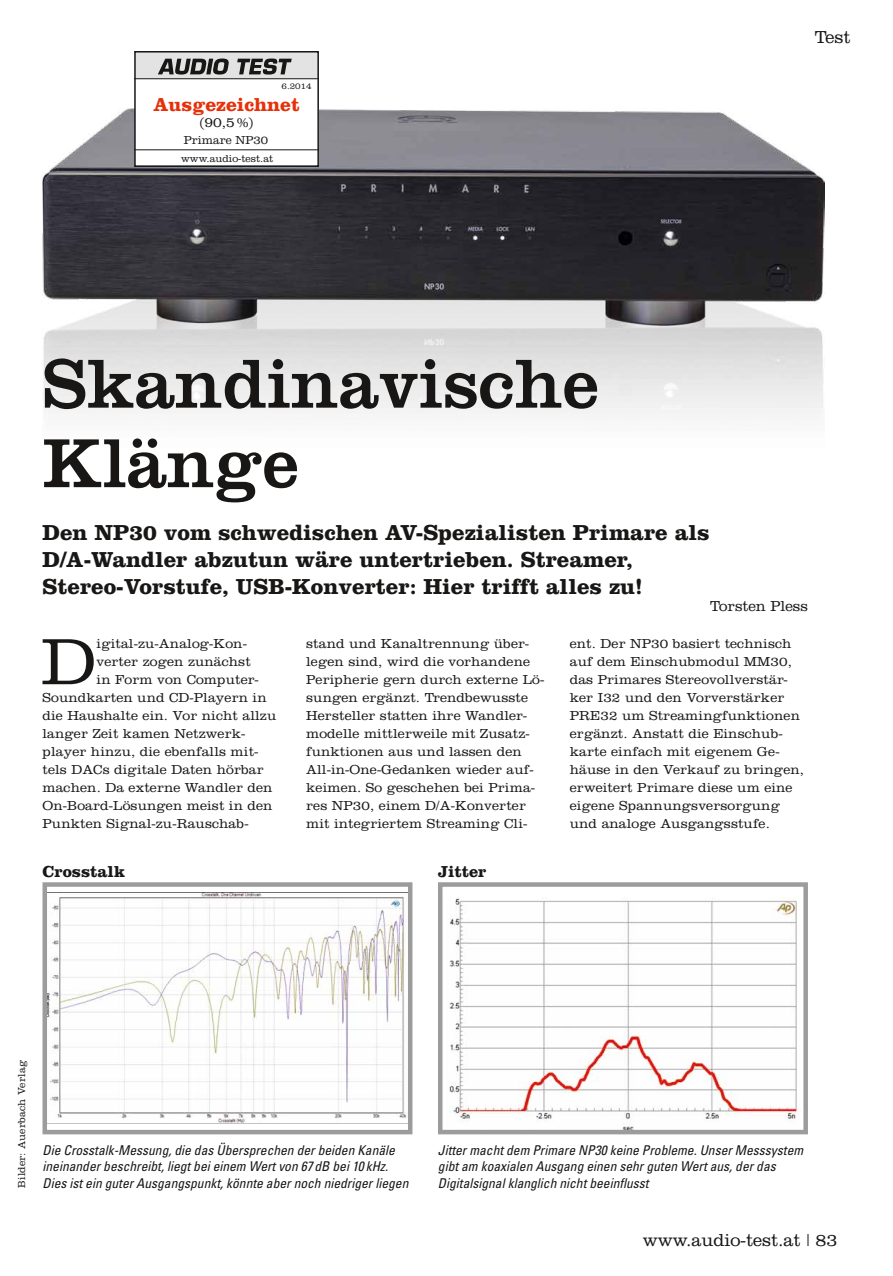
<style>
.page{position:relative;width:893px;height:1276px;background:#fff}
.page>*{position:absolute;margin:0;border:0;box-sizing:border-box;transform-origin:0 0}
.t1{font:72px/79.5px "Clarendon";color:#181716}
.t2{font:300 67.8px "Clarendon";color:#181716}
.t3{font:700 22.5px/27px "Clarendon";color:#181716}
.t4{font:700 19.5px "Clarendon";color:#e63009}
.t5{font:300 18px "Clarendon";color:#181716}
.t6{font:700 16.5px "Clarendon";color:#181716}
.t7{font:300 15px "Clarendon";color:#181716}
.t8{font:300 14.25px "Clarendon";color:#181716}
.t9{font:300 13.5px/18px "Clarendon";letter-spacing:.01em;color:#181716}
.t10{font:italic condensed 13.5px/16.2px "Univers";color:#181716}
.t11{font:300 12px "Clarendon";color:#181716}
.t12{font:300 10.5px "Clarendon";letter-spacing:.01em;color:#181716}
.t13{font:300 9px "Clarendon";color:#181716}
</style>
<div class="page">
<img style="left:43px;top:108px;width:781px;height:306px">
<div style="left:135px;top:52px;width:183px;height:114px;background:#fff"></div>
<svg style="left:137px;top:149px;width:179px;height:2px"></svg>
<div style="left:134px;top:51px;width:185px;height:116px;border:2px solid #181716"></div>
<svg style="left:135px;top:52px;width:183px;height:27px;background:#a8a7a7"></svg>
<img style="left:48px;top:893px;width:359px;height:230px">
<div style="left:43px;top:882px;width:369px;height:252px;border:4px solid #9c9c9d"></div>
<img style="left:449px;top:897px;width:349px;height:232px">
<div style="left:438px;top:882px;width:370px;height:252px;border:4px solid #9c9c9d"></div>
<p class="t13" style="left:282px;top:81px;width:32px">6.2014</p>
<h3 class="t4" style="left:153px;top:93px;width:148px">Ausgezeichnet</h3>
<p class="t8" style="left:200px;top:114px;width:55px">(90,5%)</p>
<p class="t11" style="left:184px;top:133px;width:86px">Primare NP30</p>
<p class="t12" style="left:181px;top:153px;width:94px">www.audio-test.at</p>
<h3 class="t5" style="left:815px;top:26px;width:37px">Test</h3>
<h1 class="t1" style="left:43px;top:342px;width:558px">Skandinavische<br>Klänge</h1>
<h3 class="t3" style="left:43px;top:518px;width:669px">Den NP30 vom schwedischen AV-Spezialisten Primare als<br>D/A-Wandler abzutun wäre untertrieben. Streamer,<br>Stereo-Vorstufe, USB-Konverter: Hier trifft alles zu!</h3>
<h2 class="t2" style="left:42px;top:622px;width:56px">D</h2>
<p class="t9" style="left:97px;top:634px;width:152px">igital-zu-Analog-Kon-</p>
<p class="t9" style="left:97px;top:652px;width:156px">verter zogen zunächst</p>
<p class="t9" style="left:97px;top:670px;width:164px">in Form von Computer-</p>
<p class="t9" style="left:43px;top:688px;width:226px">Soundkarten und CD-Playern in</p>
<p class="t9" style="left:43px;top:706px;width:235px">die Haushalte ein. Vor nicht allzu</p>
<p class="t9" style="left:43px;top:724px;width:204px">langer Zeit kamen Netzwerk-</p>
<p class="t9" style="left:43px;top:742px;width:217px">player hinzu, die ebenfalls mit-</p>
<p class="t9" style="left:43px;top:760px;width:223px">tels DACs digitale Daten hörbar</p>
<p class="t9" style="left:43px;top:778px;width:231px">machen. Da externe Wandler den</p>
<p class="t9" style="left:43px;top:796px;width:231px">On-Board-Lösungen meist in den</p>
<p class="t9" style="left:43px;top:814px;width:208px">Punkten Signal-zu-Rauschab-</p>
<p class="t7" style="left:710px;top:597px;width:99px">Torsten Pless</p>
<p class="t9" style="left:306px;top:634px;width:240px">stand und Kanaltrennung über&shy;legen sind, wird die vorhandene<br>Peripherie gern durch externe Lö&shy;sungen ergänzt. Trendbewusste<br>Hersteller statten ihre Wandler&shy;modelle mittlerweile mit Zusatz&shy;funktionen aus und lassen den<br>All-in-One-Gedanken wieder auf&shy;keimen. So geschehen bei Prima&shy;res NP30, einem D/A-Konverter mit integriertem Streaming Cli-</p>
<p class="t9" style="left:570px;top:634px;width:236px">ent. Der NP30 basiert technisch auf dem Einschubmodul MM30, das Primares Stereovollverstär&shy;ker I32 und den Vorverstärker<br>PRE32 um Streamingfunktionen ergänzt. Anstatt die Einschub&shy;karte einfach mit eigenem Ge&shy;häuse in den Verkauf zu bringen, erweitert Primare diese um eine eigene Spannungsversorgung und analoge Ausgangsstufe.</p>
<p class="t6" style="left:43px;top:861px;width:84px">Crosstalk</p>
<p class="t6" style="left:438px;top:861px;width:50px">Jitter</p>
<p class="t12" style="left:16px;top:1187px;width:129px;rotate:-90deg">Bilder: Auerbach Verlag</p>
<p class="t10" style="left:43px;top:1142px;width:367px">Die Crosstalk-Messung, die das Übersprechen der beiden Kanäle ineinander beschreibt, liegt bei einem Wert von 67dB bei 10 kHz.<br>Dies ist ein guter Ausgangspunkt, könnte aber noch niedriger liegen</p>
<p class="t10" style="left:438px;top:1142px;width:367px">Jitter macht dem Primare NP30 keine Probleme. Unser Messsystem gibt am koaxialen Ausgang einen sehr guten Wert aus, der das</p>
<p class="t10" style="left:438px;top:1174px;width:212px">Digitalsignal klanglich nicht beeinflusst</p>
<h3 class="t5" style="left:643px;top:1229px;width:196px">www.audio-test.at | 83</h3>
</div>
